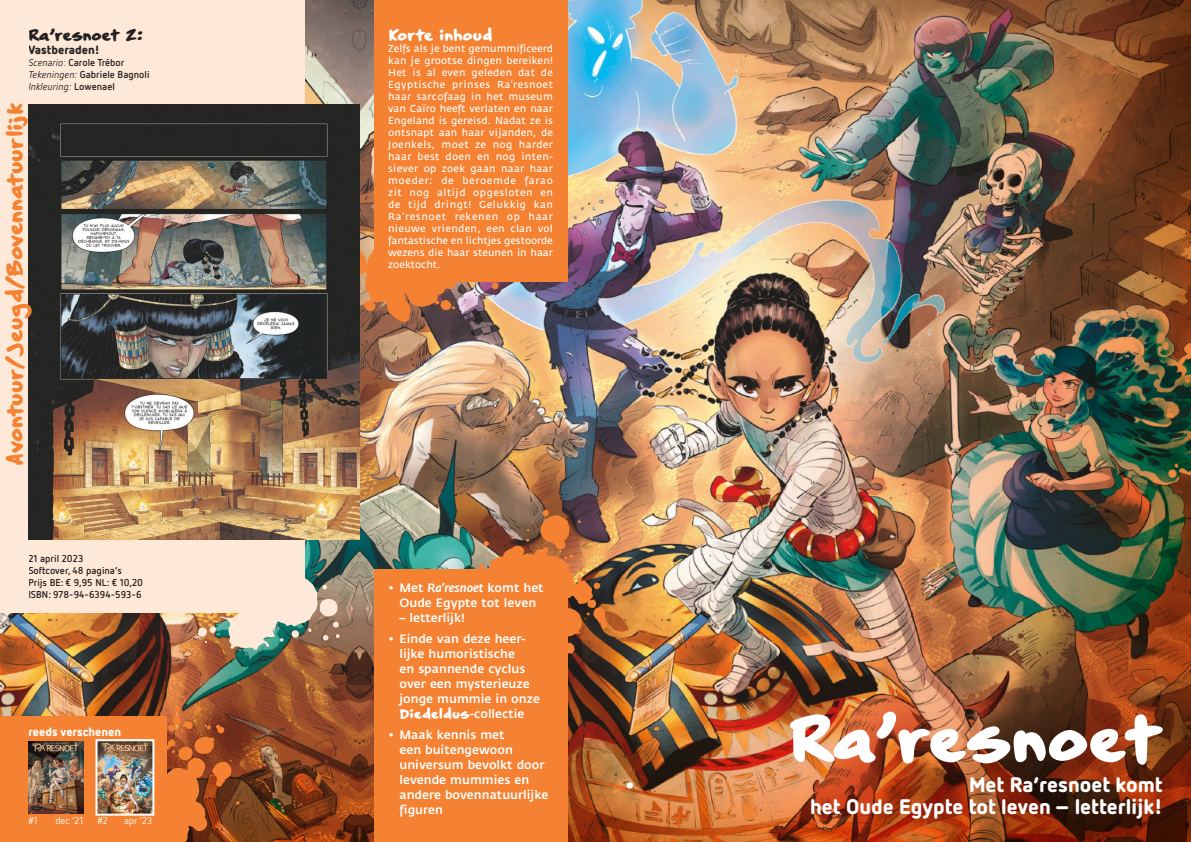
<style>
.page{position:relative;width:1191px;height:842px;background:#fff}
.page>*{position:absolute;margin:0;border:0;box-sizing:border-box;transform-origin:0 0}
.Titel{font:800 57px "CC Gabriel Bautista Lito";color:#fff}
.Tagline{font:900 21px/22px "Netto Pro";color:#fff;text-align:right}
.Reekstitel{font:800 19px "CC Gabriel Bautista Lito";color:#f48232}
.Reekstitel-2{font:800 14px "CC Gabriel Bautista Lito";color:#231f20}
.Korte_Inhoud-titeltj{font:800 14px "CC Gabriel Bautista Lito";color:#fff}
.Verkoopspunten{font:500 12px/15px "Fedra Sans";color:#fff}
.Reeds_verschenen{font:900 12px "Netto Pro";color:#fff}
.albumtitel{font:900 12px "Netto Pro";color:#231f20}
.broodtekst{font:10px/12px "Fedra Sans";color:#fff;text-align:justify}
.Techn_Info_Bold{font:700 10px "Netto Pro";color:#231f20}
.Auteurs{font:700 10px "Netto Pro";color:#231f20}
.Auteurs-2{font:italic 10px "Netto Pro";color:#231f20}
.cover-datum{font:10px "Netto Pro";color:#fff}
.s1{font-weight:400;font-style:italic}
.s2{font-weight:700;font-style:normal}
.s3{font-style:italic}
.s4{font-family:"CC Gabriel Bautista Lito";font-weight:800}
</style>
<div class="page">
<img style="left:305px;top:0;width:290px;height:534px">
<img style="left:595px;top:0;width:596px;height:534px">
<img style="left:0;top:534px;width:1191px;height:308px">
<div style="left:0;top:717px;width:167px;height:125px;background:#f48232"></div>
<img style="left:473px;top:510px;width:135px;height:144px">
<img style="left:360px;top:228px;width:147px;height:94px">
<img style="left:198px;top:565px;width:141px;height:85px">
<div style="left:28px;top:540px;width:277px;height:72px;background:#fee9d8"></div>
<div style="left:28px;top:0;width:277px;height:104px;background:#fee9d8"></div>
<div style="left:0;top:0;width:28px;height:612px;background:#fee9d8"></div>
<div style="left:374px;top:0;width:193px;height:282px;background:#f48232"></div>
<div style="left:374px;top:569px;width:193px;height:273px;background:#f48232"></div>
<img style="left:28px;top:104px;width:332px;height:436px">
<img style="left:28px;top:741px;width:55px;height:73px">
<img style="left:94px;top:706px;width:145px;height:136px">
<p class="Reekstitel-2" style="left:28px;top:27px;width:116px">Ra’resnoet 2:</p>
<p class="albumtitel" style="left:28px;top:41px;width:73px">Vastberaden!</p>
<p class="Auteurs" style="left:28px;top:55px;width:98px"><span class="s1">Scenario:</span> Carole Trébor</p>
<p class="Auteurs" style="left:28px;top:67px;width:123px"><span class="s1">Tekeningen:</span> Gabriele Bagnoli</p>
<p class="Auteurs-2" style="left:28px;top:80px;width:88px">Inkleuring: <span class="s2">Lowenael</span></p>
<p class="Reekstitel" style="left:4px;top:466px;width:364px;rotate:-90deg">Avontuur/Jeugd/Bovennatuurlijk</p>
<p class="Techn_Info_Bold" style="left:28px;top:552px;width:56px">21 april 2023</p>
<p class="Techn_Info_Bold" style="left:28px;top:564px;width:95px">Softcover, 48 pagina’s</p>
<p class="Techn_Info_Bold" style="left:28px;top:576px;width:116px">Prijs BE: € 9,95 NL: € 10,20</p>
<p class="Techn_Info_Bold" style="left:28px;top:588px;width:115px">ISBN: 978-94-6394-593-6</p>
<p class="Reeds_verschenen" style="left:28px;top:724px;width:94px">reeds verschenen</p>
<p class="cover-datum" style="left:28px;top:814px;width:11px">#1</p>
<p class="cover-datum" style="left:55px;top:814px;width:29px">dec ‘21</p>
<p class="cover-datum" style="left:97px;top:814px;width:12px">#2</p>
<p class="cover-datum" style="left:124px;top:814px;width:30px">apr ‘23</p>
<p class="Korte_Inhoud-titeltj" style="left:388px;top:27px;width:106px">Korte inhoud</p>
<p class="broodtekst" style="left:388px;top:42px;width:166px">Zelfs als je bent gemummificeerd kan je grootse dingen bereiken!<br>Het is al even geleden dat de Egyptische prinses Ra’resnoet haar sarcofaag in het museum van Caïro heeft verlaten en naar Engeland is gereisd. Nadat ze is ontsnapt aan haar vijanden, de Joenkels, moet ze nog harder haar best doen en nog inten&shy;siever op zoek gaan naar haar moeder: de beroemde farao zit nog altijd opgesloten en de tijd dringt! Gelukkig kan Ra’resnoet rekenen op haar nieuwe vrienden, een clan vol fantastische en lichtjes gestoorde wezens die haar steunen in haar zoektocht.</p>
<p class="Verkoopspunten" style="left:388px;top:581px;width:157px;text-align:center">• Met <span class="s3">Ra’resnoet</span> komt het<br>Oude Egypte tot leven</p>
<p class="Verkoopspunten" style="left:399px;top:611px;width:67px">– letterlijk!</p>
<p class="Verkoopspunten" style="left:399px;top:631px;width:142px;text-indent:-11px">• Einde van deze heer&shy;lijke humoristische<br>en spannende cyclus over een mysterieuze jonge mummie in onze<br><span class="s4">Diedeldus</span>-collectie</p>
<p class="Verkoopspunten" style="left:399px;top:727px;width:150px;text-indent:-11px">• Maak kennis met<br>een buitengewoon universum bevolkt door levende mummies en andere bovennatuurlijke figuren</p>
<p class="Titel" style="left:789px;top:706px;width:375px">Ra’resnoet</p>
<p class="Tagline" style="left:624px;top:772px;width:14px">•</p>
<p class="Tagline" style="left:810px;top:772px;width:354px">Met Ra’resnoet komt<br>het Oude Egypte tot leven – letterlijk!</p>
</div>
